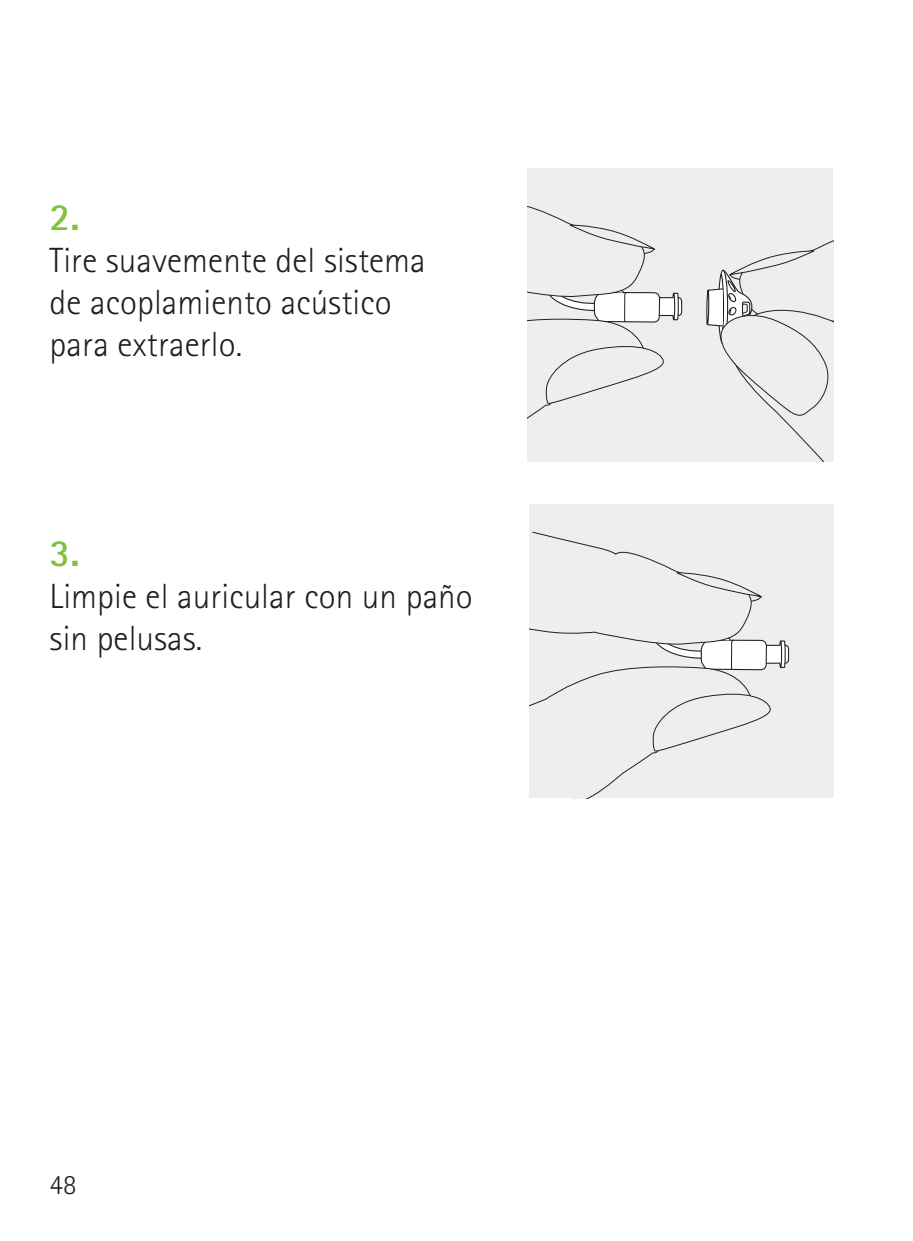
<style>
.page{position:relative;width:913px;height:1241px;background:#fff}
.page>*{position:absolute;margin:0;border:0;box-sizing:border-box;transform-origin:0 0}
.t1{font:700 38.5px "Rotis Sans Serif Pro";color:#7fc241}
.t2{font:300 35px/42px "Rotis Sans Serif Pro";letter-spacing:.005em;color:#231f20}
.t3{font:300 28px "Rotis Sans Serif Pro";color:#231f20}
</style>
<div class="page">
<div style="left:528px;top:168px;width:305px;height:293px;background:#eeeeef"></div>
<svg style="left:528px;top:206px;width:155px;height:212px"></svg>
<svg style="left:706px;top:240px;width:127px;height:221px"></svg>
<div style="left:529px;top:504px;width:305px;height:294px;background:#eeeeef"></div>
<svg style="left:529px;top:531px;width:260px;height:267px"></svg>
<p class="t1" style="left:50px;top:192px;width:32px">2.</p>
<p class="t2" style="left:50px;top:239px;width:378px">Tire suavemente del sistema de acoplamiento acústico para extraerlo.</p>
<p class="t1" style="left:50px;top:528px;width:32px">3.</p>
<p class="t2" style="left:50px;top:575px;width:425px">Limpie el auricular con un paño sin pelusas.</p>
<p class="t3" style="left:50px;top:1168px;width:28px">48</p>
</div>
